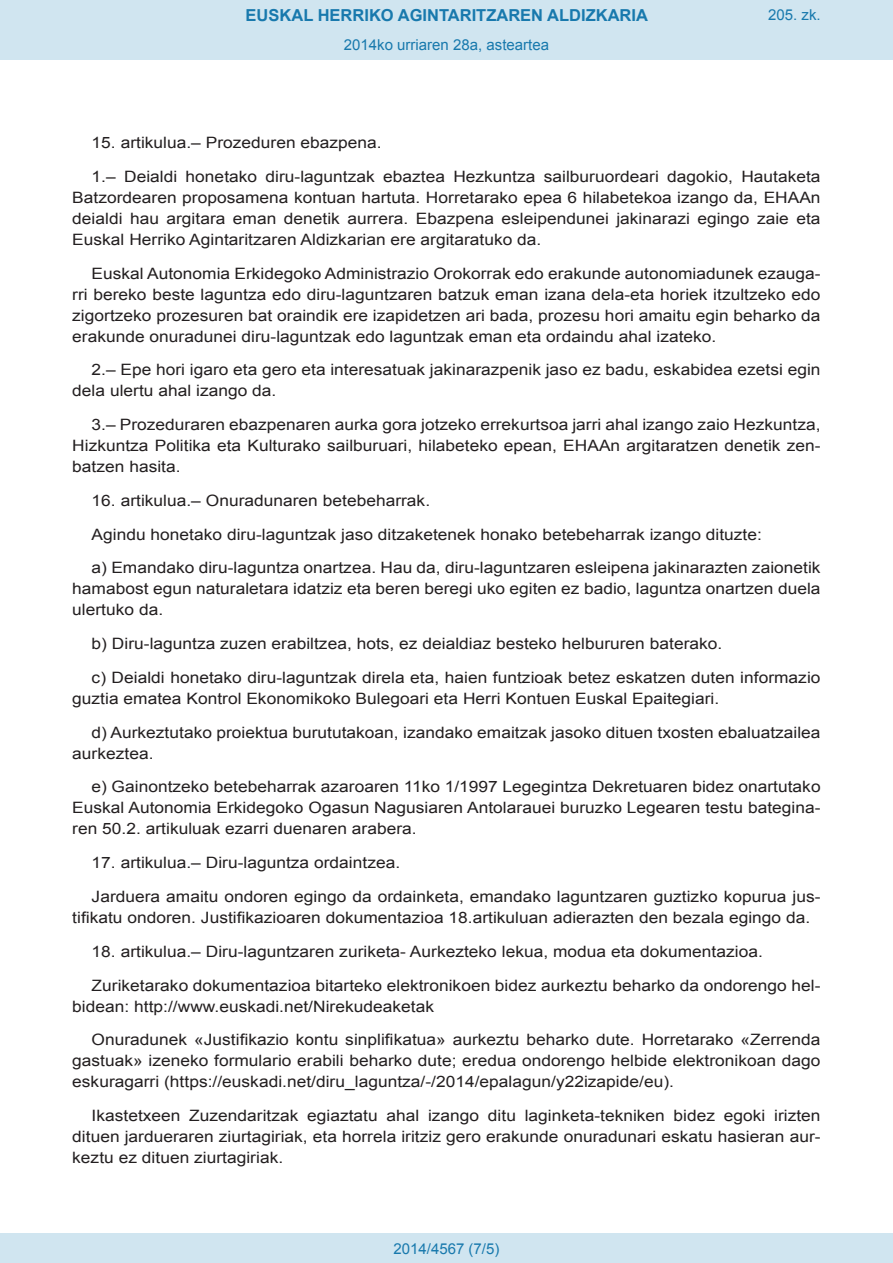
<style>
.page{position:relative;width:893px;height:1263px;background:#fff}
.page>*{position:absolute;margin:0;border:0;box-sizing:border-box;transform-origin:0 0}
.t1{font:700 16.5px "Arial";color:#1879ad}
.BOPVDetalle{font:15.6px/21px "Arial";color:#231f20;text-align:justify;scale:1.11 1}
.Paginacion_Centro{font:15px "Arial";color:#1879ad}
</style>
<div class="page">
<div style="left:0;top:0;width:893px;height:60px;background:#d0e5f0"></div>
<div style="left:0;top:1233px;width:893px;height:30px;background:#d0e5f0"></div>
<p class="t1" style="left:246px;top:4px;width:404px">EUSKAL HERRIKO AGINTARITZAREN ALDIZKARIA</p>
<p class="Paginacion_Centro" style="left:344px;top:35px;width:207px">2014ko urriaren 28a, asteartea</p>
<p class="Paginacion_Centro" style="left:768px;top:5px;width:54px">205. zk.</p>
<p class="BOPVDetalle" style="left:92px;top:132px;width:263px">15. artikulua.– Prozeduren ebazpena.</p>
<p class="BOPVDetalle" style="left:72px;top:166px;width:676px;text-indent:19px">1.– Deialdi honetako diru-laguntzak ebaztea Hezkuntza sailburuordeari dagokio, Hautaketa Batzordearen proposamena kontuan hartuta. Horretarako epea 6 hilabetekoa izango da, EHAAn deialdi hau argitara eman denetik aurrera. Ebazpena esleipendunei jakinarazi egingo zaie eta Euskal Herriko Agintaritzaren Aldizkarian ere argitaratuko da.</p>
<p class="BOPVDetalle" style="left:72px;top:263px;width:676px;text-indent:19px">Euskal Autonomia Erkidegoko Administrazio Orokorrak edo erakunde autonomiadunek ezauga&shy;rri bereko beste laguntza edo diru-laguntzaren batzuk eman izana dela-eta horiek itzultzeko edo zigortzeko prozesuren bat oraindik ere izapidetzen ari bada, prozesu hori amaitu egin beharko da erakunde onuradunei diru-laguntzak edo laguntzak eman eta ordaindu ahal izateko.</p>
<p class="BOPVDetalle" style="left:72px;top:360px;width:676px;text-indent:19px">2.– Epe hori igaro eta gero eta interesatuak jakinarazpenik jaso ez badu, eskabidea ezetsi egin dela ulertu ahal izango da.</p>
<p class="BOPVDetalle" style="left:72px;top:414px;width:676px;text-indent:19px">3.– Prozeduraren ebazpenaren aurka gora jotzeko errekurtsoa jarri ahal izango zaio Hezkuntza, Hizkuntza Politika eta Kulturako sailburuari, hilabeteko epean, EHAAn argitaratzen denetik zen&shy;batzen hasita.</p>
<p class="BOPVDetalle" style="left:92px;top:490px;width:306px">16. artikulua.– Onuradunaren betebeharrak.</p>
<p class="BOPVDetalle" style="left:92px;top:524px;width:605px">Agindu honetako diru-laguntzak jaso ditzaketenek honako betebeharrak izango dituzte:</p>
<p class="BOPVDetalle" style="left:72px;top:558px;width:676px;text-indent:19px">a) Emandako diru-laguntza onartzea. Hau da, diru-laguntzaren esleipena jakinarazten zaionetik hamabost egun naturaletara idatziz eta beren beregi uko egiten ez badio, laguntza onartzen duela ulertuko da.</p>
<p class="BOPVDetalle" style="left:92px;top:633px;width:570px">b) Diru-laguntza zuzen erabiltzea, hots, ez deialdiaz besteko helbururen baterako.</p>
<p class="BOPVDetalle" style="left:72px;top:667px;width:676px;text-indent:19px">c) Deialdi honetako diru-laguntzak direla eta, haien funtzioak betez eskatzen duten informazio guztia ematea Kontrol Ekonomikoko Bulegoari eta Herri Kontuen Euskal Epaitegiari.</p>
<p class="BOPVDetalle" style="left:72px;top:722px;width:676px;text-indent:19px">d) Aurkeztutako proiektua burututakoan, izandako emaitzak jasoko dituen txosten ebaluatzailea aurkeztea.</p>
<p class="BOPVDetalle" style="left:72px;top:777px;width:676px;text-indent:19px">e) Gainontzeko betebeharrak azaroaren 11ko 1/1997 Legegintza Dekretuaren bidez onartutako Euskal Autonomia Erkidegoko Ogasun Nagusiaren Antolarauei buruzko Legearen testu bategina&shy;ren 50.2. artikuluak ezarri duenaren arabera.</p>
<p class="BOPVDetalle" style="left:92px;top:852px;width:279px">17. artikulua.– Diru-laguntza ordaintzea.</p>
<p class="BOPVDetalle" style="left:72px;top:886px;width:676px;text-indent:19px">Jarduera amaitu ondoren egingo da ordainketa, emandako laguntzaren guztizko kopurua jus&shy;tifikatu ondoren. Justifikazioaren dokumentazioa 18.artikuluan adierazten den bezala egingo da.</p>
<p class="BOPVDetalle" style="left:92px;top:941px;width:606px">18. artikulua.– Diru-laguntzaren zuriketa- Aurkezteko lekua, modua eta dokumentazioa.</p>
<p class="BOPVDetalle" style="left:72px;top:975px;width:676px;text-indent:19px">Zuriketarako dokumentazioa bitarteko elektronikoen bidez aurkeztu beharko da ondorengo hel&shy;bidean: http://www.euskadi.net/Nirekudeaketak</p>
<p class="BOPVDetalle" style="left:72px;top:1029px;width:676px;text-indent:19px">Onuradunek «Justifikazio kontu sinplifikatua» aurkeztu beharko dute. Horretarako «Zerrenda gastuak» izeneko formulario erabili beharko dute; eredua ondorengo helbide elektronikoan dago eskuragarri (https://euskadi.net/diru_laguntza/-/2014/epalagun/y22izapide/eu).</p>
<p class="BOPVDetalle" style="left:72px;top:1105px;width:676px;text-indent:19px">Ikastetxeen Zuzendaritzak egiaztatu ahal izango ditu laginketa-tekniken bidez egoki irizten dituen jardueraren ziurtagiriak, eta horrela iritziz gero erakunde onuradunari eskatu hasieran aur&shy;keztu ez dituen ziurtagiriak.</p>
<p class="Paginacion_Centro" style="left:393px;top:1238px;width:107px">2014/4567 (7/5)</p>
</div>
